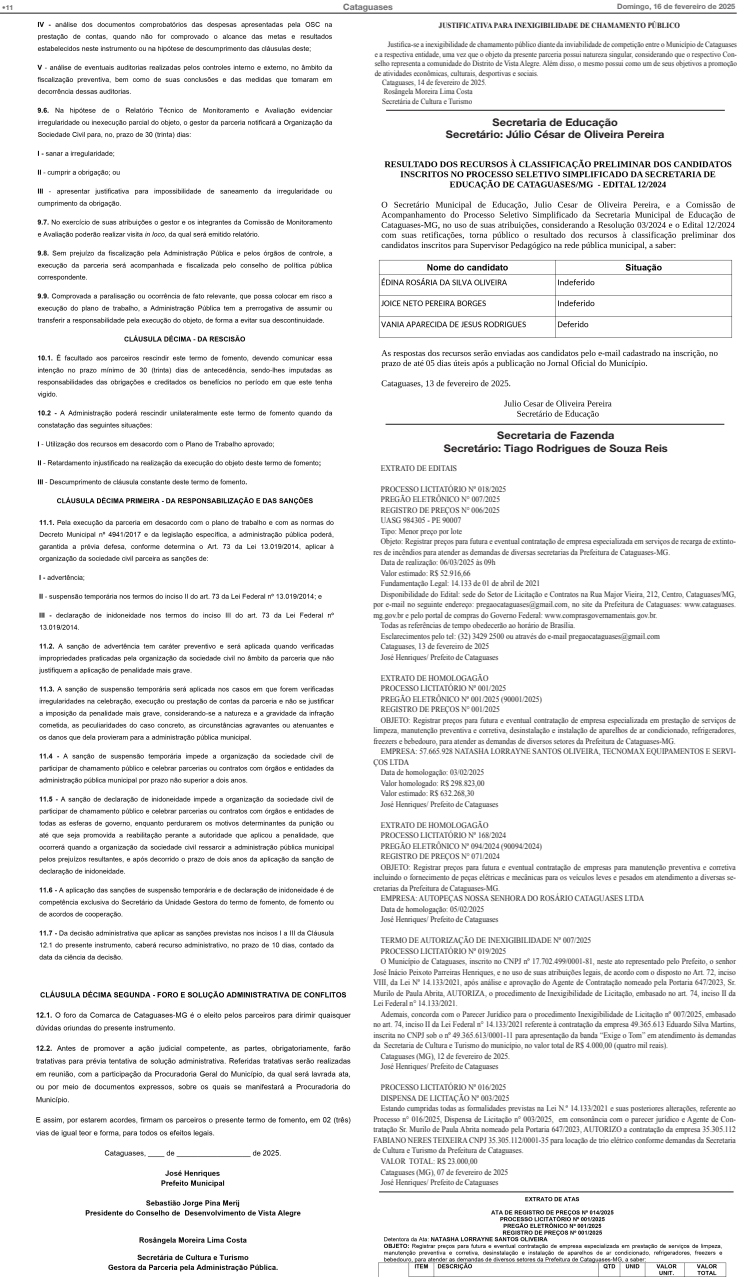
<style>
.page{position:relative;width:737px;height:1283px;background:#fff}
.page>*{position:absolute;margin:0;border:0;box-sizing:border-box;transform-origin:0 0}
.t1{font:700 10.5px "Helvetica Neue LT Std";color:#231f20;scale:1.05 1}
.t2{font:700 8.75px "Helvetica Neue LT Std";color:#6c6d70}
.No_Spacing{font:8.31px/10.5px "Times New Roman";color:#231f20;text-align:justify;scale:.9 1}
.No_Spacing-2{font:7.88px/9.5px "Times New Roman";color:#231f20;text-align:justify;scale:.9 1}
.No_Spacing-3{font:700 7.88px "Times New Roman";color:#231f20;scale:.9 1}
.t3{font:700 7.44px "Helvetica Neue LT Std";color:#6c6d70}
.No_Spacing-4{font:700 7px "Helvetica Neue LT Std";color:#6c6d70}
</style>
<div class="page">
<hr style="left:0;top:13px;width:736px;height:1px;background:#231f20">
<img style="left:378px;top:1197px;width:349px;height:79px">
<img style="left:378px;top:159px;width:358px;height:266px">
<hr style="left:379px;top:1191px;width:354px;height:1px;background:#231f20">
<img style="left:37px;top:21px;width:296px;height:484px">
<img style="left:39px;top:519px;width:295px;height:441px">
<img style="left:36px;top:990px;width:315px;height:282px">
<hr style="left:386px;top:110px;width:338px;height:1px;background:#231f20">
<hr style="left:385px;top:424px;width:339px;height:1px;background:#231f20">
<p class="No_Spacing-4" style="left:2px;top:3px;width:13px">•11</p>
<p class="t2" style="left:343px;top:1px;width:51px">Cataguases</p>
<p class="t3" style="left:617px;top:2px;width:120px">Domingo, 16 de fevereiro de 2025</p>
<p class="No_Spacing-3" style="left:439px;top:20px;width:269px">JUSTIFICATIVA PARA INEXIGIBILIDADE DE CHAMAMENTO PÚBLICO</p>
<p class="No_Spacing-2" style="left:375px;top:40px;width:404px;text-indent:13px">Justifica-se a inexigibilidade de chamamento público diante da inviabilidade de competição entre o Município de Cataguases e a respectiva entidade, uma vez que o objeto da presente parceria possui natureza singular, considerando que o respectivo Con&shy;selho representa a comunidade do Distrito de Vista Alegre. Além disso, o mesmo possui como um de seus objetivos a promoção de atividades econômicas, culturais, desportivas e sociais.</p>
<p class="No_Spacing-2" style="left:382px;top:77px;width:118px">Cataguases, 14 de fevereiro de 2025.</p>
<p class="No_Spacing-2" style="left:384px;top:87px;width:100px">Rosângela Moreira Lima Costa</p>
<p class="No_Spacing-2" style="left:382px;top:96px;width:102px">Secretária de Cultura e Turismo</p>
<p class="t1" style="left:492px;top:115px;width:121px">Secretaria de Educação</p>
<p class="t1" style="left:446px;top:128px;width:209px">Secretário: Júlio César de Oliveira Pereira</p>
<p class="t1" style="left:497px;top:429px;width:113px">Secretaria de Fazenda</p>
<p class="t1" style="left:444px;top:441px;width:215px">Secretário: Tiago Rodrigues de Souza Reis</p>
<p class="No_Spacing" style="left:381px;top:462px;width:86px">EXTRATO DE EDITAIS</p>
<p class="No_Spacing" style="left:381px;top:483px;width:141px">PROCESSO LICITATÓRIO Nº 018/2025</p>
<p class="No_Spacing" style="left:381px;top:494px;width:134px">PREGÃO ELETRÔNICO N° 007/2025</p>
<p class="No_Spacing" style="left:381px;top:504px;width:134px">REGISTRO DE PREÇOS N° 006/2025</p>
<p class="No_Spacing" style="left:381px;top:515px;width:91px">UASG 984305 - PE 90007</p>
<p class="No_Spacing" style="left:381px;top:525px;width:92px">Tipo: Menor preço por lote</p>
<p class="No_Spacing" style="left:373px;top:536px;width:404px;text-indent:7px">Objeto: Registrar preços para futura e eventual contratação de empresa especializada em serviços de recarga de extinto&shy;res de incêndios para atender as demandas de diversas secretarias da Prefeitura de Cataguases-MG.</p>
<p class="No_Spacing" style="left:381px;top:557px;width:129px">Data de realização: 06/03/2025 às 09h</p>
<p class="No_Spacing" style="left:381px;top:567px;width:101px">Valor estimado: R$ 52.916,66</p>
<p class="No_Spacing" style="left:381px;top:578px;width:179px">Fundamentação Legal: 14.133 de 01 de abril de 2021</p>
<p class="No_Spacing" style="left:373px;top:588px;width:404px;text-indent:7px">Disponibilidade do Edital: sede do Setor de Licitação e Contratos na Rua Major Vieira, 212, Centro, Cataguases/MG, por e-mail no seguinte endereço: pregaocataguases@gmail.com, no site da Prefeitura de Cataguases: www.cataguases. mg.gov.br e pelo portal de compras do Governo Federal: www.comprasgovernamentais.gov.br.</p>
<p class="No_Spacing" style="left:381px;top:620px;width:217px">Todas as referências de tempo obedecerão ao horário de Brasília.</p>
<p class="No_Spacing" style="left:381px;top:630px;width:311px">Esclarecimentos pelo tel: (32) 3429 2500 ou através do e-mail pregaocataguases@gmail.com</p>
<p class="No_Spacing" style="left:381px;top:641px;width:122px">Cataguases, 13 de fevereiro de 2025</p>
<p class="No_Spacing" style="left:381px;top:651px;width:132px">José Henriques/ Prefeito de Cataguases</p>
<p class="No_Spacing" style="left:381px;top:672px;width:121px">EXTRATO DE HOMOLOGAGÃO</p>
<p class="No_Spacing" style="left:381px;top:683px;width:141px">PROCESSO LICITATÓRIO Nº 001/2025</p>
<p class="No_Spacing" style="left:381px;top:693px;width:180px">PREGÃO ELETRÔNICO Nº 001/2025 (90001/2025)</p>
<p class="No_Spacing" style="left:381px;top:704px;width:134px">REGISTRO DE PREÇOS N° 001/2025</p>
<p class="No_Spacing" style="left:373px;top:714px;width:404px;text-indent:7px">OBJETO: Registrar preços para futura e eventual contratação de empresa especializada em prestação de serviços de limpeza, manutenção preventiva e corretiva, desinstalação e instalação de aparelhos de ar condicionado, refrigeradores, freezers e bebedouro, para atender as demandas de diversos setores da Prefeitura de Cataguases-MG.</p>
<p class="No_Spacing" style="left:373px;top:746px;width:404px;text-indent:7px">EMPRESA: 57.665.928 NATASHA LORRAYNE SANTOS OLIVEIRA, TECNOMAX EQUIPAMENTOS E SERVI-<br>ÇOS LTDA</p>
<p class="No_Spacing" style="left:381px;top:767px;width:116px">Data de homologação: 03/02/2025</p>
<p class="No_Spacing" style="left:381px;top:777px;width:117px">Valor homologado: R$ 298.823,00</p>
<p class="No_Spacing" style="left:381px;top:788px;width:105px">Valor estimado: R$ 632.268,30</p>
<p class="No_Spacing" style="left:381px;top:798px;width:132px">José Henriques/ Prefeito de Cataguases</p>
<p class="No_Spacing" style="left:381px;top:819px;width:121px">EXTRATO DE HOMOLOGAGÃO</p>
<p class="No_Spacing" style="left:381px;top:830px;width:141px">PROCESSO LICITATÓRIO Nº 168/2024</p>
<p class="No_Spacing" style="left:381px;top:840px;width:180px">PREGÃO ELETRÔNICO Nº 094/2024 (90094/2024)</p>
<p class="No_Spacing" style="left:381px;top:851px;width:134px">REGISTRO DE PREÇOS N° 071/2024</p>
<p class="No_Spacing" style="left:373px;top:861px;width:404px;text-indent:7px">OBJETO: Registrar preços para futura e eventual contratação de empresas para manutenção preventiva e corretiva incluindo o fornecimento de peças elétricas e mecânicas para os veículos leves e pesados em atendimento a diversas se&shy;cretarias da Prefeitura de Cataguases-MG.</p>
<p class="No_Spacing" style="left:381px;top:893px;width:294px">EMPRESA: AUTOPEÇAS NOSSA SENHORA DO ROSÁRIO CATAGUASES LTDA</p>
<p class="No_Spacing" style="left:381px;top:903px;width:116px">Data de homologação: 05/02/2025</p>
<p class="No_Spacing" style="left:381px;top:914px;width:132px">José Henriques/ Prefeito de Cataguases</p>
<p class="No_Spacing" style="left:381px;top:935px;width:235px">TERMO DE AUTORIZAÇÃO DE INEXIGIBILIDADE Nº 007/2025</p>
<p class="No_Spacing" style="left:381px;top:945px;width:141px">PROCESSO LICITATÓRIO Nº 019/2025</p>
<p class="No_Spacing" style="left:373px;top:956px;width:404px;text-indent:7px">O Município de Cataguases, inscrito no CNPJ nº 17.702.499/0001-81, neste ato representado pelo Prefeito, o senhor José Inácio Peixoto Parreiras Henriques, e no uso de suas atribuições legais, de acordo com o disposto no Art. 72, inciso VIII, da Lei Nº 14.133/2021, após análise e aprovação do Agente de Contratação nomeado pela Portaria 647/2023, Sr.<br>Murilo de Paula Abrita, AUTORIZA, o procedimento de Inexigibilidade de Licitação, embasado no art. 74, inciso II da Lei Federal n° 14.133/2021.</p>
<p class="No_Spacing" style="left:373px;top:1008px;width:404px;text-indent:7px">Ademais, concorda com o Parecer Jurídico para o procedimento Inexigibilidade de Licitação nº 007/2025, embasado no art. 74, inciso II da Lei Federal n° 14.133/2021 referente à contratação da empresa 49.365.613 Eduardo Silva Martins, inscrita no CNPJ sob o nº 49.365.613/0001-11 para apresentação da banda “Exige o Tom” em atendimento às demandas da Secretaria de Cultura e Turismo do município, no valor total de R$ 4.000,00 (quatro mil reais).</p>
<p class="No_Spacing" style="left:381px;top:1050px;width:145px">Cataguases (MG), 12 de fevereiro de 2025.</p>
<p class="No_Spacing" style="left:381px;top:1061px;width:132px">José Henriques/ Prefeito de Cataguases</p>
<p class="No_Spacing" style="left:381px;top:1082px;width:141px">PROCESSO LICITATÓRIO Nº 016/2025</p>
<p class="No_Spacing" style="left:381px;top:1092px;width:144px">DISPENSA DE LICITAÇÃO Nº 003/2025</p>
<p class="No_Spacing" style="left:373px;top:1103px;width:404px;text-indent:7px">Estando cumpridas todas as formalidades previstas na Lei N.º 14.133/2021 e suas posteriores alterações, referente ao Processo n° 016/2025, Dispensa de Licitação n° 003/2025, em consonância com o parecer jurídico e Agente de Con&shy;tratação Sr. Murilo de Paula Abrita nomeado pela Portaria 647/2023, AUTORIZO a contratação da empresa 35.305.112<br>FABIANO NERES TEIXEIRA CNPJ 35.305.112/0001-35 para locação de trio elétrico conforme demandas da Secretaria de Cultura e Turismo da Prefeitura de Cataguases.</p>
<p class="No_Spacing" style="left:381px;top:1155px;width:109px">VALOR TOTAL: R$ 23.000,00</p>
<p class="No_Spacing" style="left:381px;top:1166px;width:143px">Cataguases (MG), 07 de fevereiro de 2025</p>
<p class="No_Spacing" style="left:381px;top:1176px;width:132px">José Henriques/ Prefeito de Cataguases</p>
</div>
